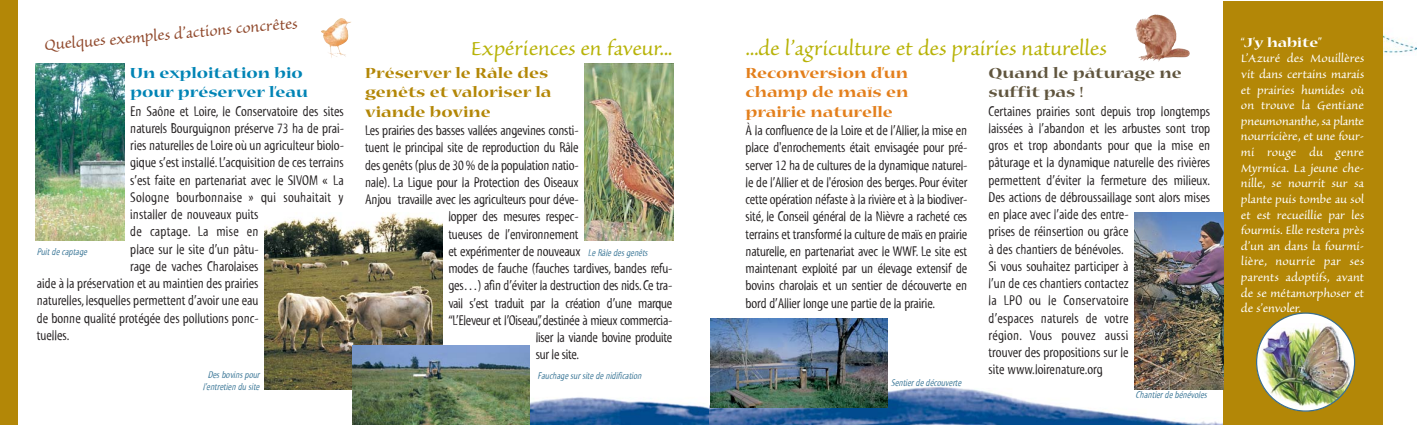
<style>
.page{position:relative;width:1418px;height:425px;background:#fff}
.page>*{position:absolute;margin:0;border:0;box-sizing:border-box;transform-origin:0 0}
.t1{font:25px "Sanvito";letter-spacing:-.005em;color:#b8b308}
.t2{font:18.75px "Sanvito";color:#90492c}
.t3{font:700 expanded 16.25px/19.5px "Nueva";color:#b38707}
.t4{font:700 expanded 16.25px/19.5px "Nueva";color:#e37f1c;text-align:justify}
.t5{font:700 expanded 16.25px/19.5px "Nueva";color:#0084b5}
.t6{font:700 expanded 16.25px/19.5px "Nueva";color:#60553e}
.t7{font:14.38px/17.2px "Myriad Tilt";color:#231f20;text-align:justify}
.t8{font:14.38px/15.6px "Sanvito";letter-spacing:-.005em;color:#fff;text-align:justify}
.t9{font:14.38px "Myriad Tilt";letter-spacing:-.02em;color:#231f20}
.t10{font:700 expanded 14.38px "Nueva";color:#fff}
.t11{font:italic 10px/12px "Myriad Tilt";color:#3d7898;text-align:center}
</style>
<div class="page">
<img style="left:1287px;top:1px;width:129px;height:54px">
<img style="left:709px;top:362px;width:674px;height:63px">
<div style="left:1222px;top:2px;width:160px;height:423px;background:#b38707"></div>
<svg style="left:1135px;top:19px;width:6px;height:10px"></svg>
<img style="left:264px;top:373px;width:445px;height:52px">
<div style="left:0;top:0;width:18px;height:425px;background:#b38707"></div>
<img style="left:265px;top:213px;width:177px;height:177px">
<img style="left:585px;top:64px;width:88px;height:177px">
<img style="left:352px;top:345px;width:177px;height:80px">
<img style="left:710px;top:319px;width:177px;height:88px">
<img style="left:1134px;top:213px;width:89px;height:177px">
<img style="left:35px;top:64px;width:89px;height:177px">
<img style="left:328px;top:18px;width:23px;height:40px">
<img style="left:1256px;top:312px;width:99px;height:100px">
<h2 class="t2" style="left:44px;top:38px;width:255px;rotate:-5deg">Quelques exemples d’actions concrêtes</h2>
<h1 class="t1" style="left:470px;top:38px;width:203px">Expériences en faveur...</h1>
<p class="t5" style="left:130px;top:64px;width:179px">Un exploitation bio pour préserver l’eau</p>
<p class="t7" style="left:130px;top:103px;width:215px">En Saône et Loire, le Conservatoire des sites</p>
<p class="t7" style="left:130px;top:121px;width:215px">naturels Bourguignon préserve 73 ha de prai-</p>
<p class="t7" style="left:130px;top:138px;width:215px">ries naturelles de Loire où un agriculteur biolo-</p>
<p class="t7" style="left:130px;top:155px;width:215px">gique s’est installé.L’acquisition de ces terrains</p>
<p class="t7" style="left:130px;top:172px;width:215px">s’est faite en partenariat avec le SIVOM « La</p>
<p class="t7" style="left:130px;top:190px;width:215px">Sologne bourbonnaise » qui souhaitait y</p>
<p class="t7" style="left:130px;top:207px;width:130px">installer de nouveaux puits</p>
<p class="t7" style="left:130px;top:224px;width:130px">de captage. La mise en</p>
<p class="t7" style="left:130px;top:241px;width:130px">place sur le site d’un pâtu-</p>
<p class="t7" style="left:130px;top:259px;width:130px">rage de vaches Charolaises</p>
<p class="t7" style="left:37px;top:276px;width:223px">aide à la préservation et au maintien des prairies</p>
<p class="t7" style="left:37px;top:293px;width:223px">naturelles, lesquelles permettent d’avoir une eau</p>
<p class="t7" style="left:37px;top:310px;width:223px">de bonne qualité protégée des pollutions ponc-</p>
<p class="t7" style="left:37px;top:328px;width:34px">tuelles.</p>
<p class="t11" style="left:37px;top:247px;width:54px">Puitde captage</p>
<p class="t3" style="left:365px;top:64px;width:188px">Préserver le Râle des genêts et valoriser la viande bovine</p>
<p class="t7" style="left:365px;top:123px;width:215px">Les prairies des basses vallées angevines consti-</p>
<p class="t7" style="left:365px;top:140px;width:215px">tuent le principal site de reproduction du Râle</p>
<p class="t7" style="left:365px;top:157px;width:215px">des genêts (plus de 30 % de la population natio-</p>
<p class="t7" style="left:365px;top:175px;width:215px">nale). La Ligue pour la Protection des Oiseaux</p>
<p class="t7" style="left:365px;top:192px;width:215px">Anjou travaille avec les agriculteurs pour déve-</p>
<p class="t7" style="left:448px;top:209px;width:132px">lopper des mesures respec-</p>
<p class="t7" style="left:448px;top:226px;width:132px">tueuses de l’environnement</p>
<p class="t7" style="left:448px;top:244px;width:134px">et expérimenter de nouveaux</p>
<p class="t7" style="left:448px;top:261px;width:225px">modes de fauche (fauches tardives, bandes refu-</p>
<p class="t7" style="left:448px;top:278px;width:225px">ges…) afin d’éviter la destruction des nids.Ce tra-</p>
<p class="t9" style="left:448px;top:298px;width:225px">vail s’est traduit par la création d’une marque</p>
<p class="t9" style="left:448px;top:315px;width:225px">“L’Eleveur et l’Oiseau”, destinée à mieux commercia-</p>
<p class="t9" style="left:536px;top:332px;width:138px">liser la viande bovine produite</p>
<p class="t9" style="left:536px;top:349px;width:45px">sur le site.</p>
<p class="t11" style="left:588px;top:248px;width:63px">Le Râle desgenêts</p>
<p class="t11" style="left:203px;top:370px;width:60px">Desbovinspour l’entretien du site</p>
<p class="t11" style="left:537px;top:370px;width:107px">Fauchage sursite de nidification</p>
<h1 class="t1" style="left:745px;top:38px;width:362px">...de l’agriculture et des prairies naturelles</h1>
<p class="t4" style="left:745px;top:64px;width:164px">Reconversion d’un champ de maïs en prairie naturelle</p>
<p class="t7" style="left:745px;top:123px;width:223px">À la confluence de la Loire et de l’Allier, la mise en place d'enrochements était envisagée pour pré&shy;server 12 ha de cultures de la dynamique naturel&shy;le de l’Allier et de l'érosion des berges. Pour éviter cette opération néfaste à la rivière et à la biodiver&shy;sité, le Conseil général de la Nièvre a racheté ces terrains et transformé la culture de maïs en prairie naturelle, en partenariat avec le WWF. Le site est maintenant exploité par un élevage extensif de bovins charolais et un sentier de découverte en bord d’Allier longe une partie de la prairie.</p>
<p class="t11" style="left:891px;top:377px;width:74px">Sentierde découverte</p>
<p class="t6" style="left:988px;top:64px;width:195px">Quand le pâturage ne suffit pas !</p>
<p class="t7" style="left:988px;top:103px;width:223px;text-align:left">Certaines prairies sont depuis trop longtemps laissées à l’abandon et les arbustes sont trop gros et trop abondants pour que la mise en pâturage et la dynamique naturelle des rivières permettent d’éviter la fermeture des milieux.<br>Des actions de débroussaillage sont alors mises en place avec l’aide des entre-<br>prises de réinsertion ou grâce<br>à des chantiers de bénévoles.<br>Si vous souhaitez participer à<br>l’un de ces chantiers contactez<br>la LPO ou le Conservatoire<br>d’espaces naturels de votre<br>région. Vous pouvez aussi<br>trouver des propositions sur le<br>site www.loirenature.org</p>
<p class="t11" style="left:1135px;top:390px;width:75px">Chantierde bénévoles</p>
<p class="t10" style="left:1241px;top:37px;width:82px">“J’y habite”</p>
<p class="t8" style="left:1241px;top:52px;width:125px">L’Azuré des Mouillères vit dans certains marais et prairies humides où on trouve la Gentiane pneumonanthe, sa plante nourricière, et une four&shy;mi rouge du genre Myrmica. La jeune che&shy;nille, se nourrit sur sa plante puis tombe au sol et est recueillie par les fourmis. Elle restera près d’un an dans la fourmi&shy;lière, nourrie par ses parents adoptifs, avant de se métamorphoser et de s’envoler.</p>
</div>
